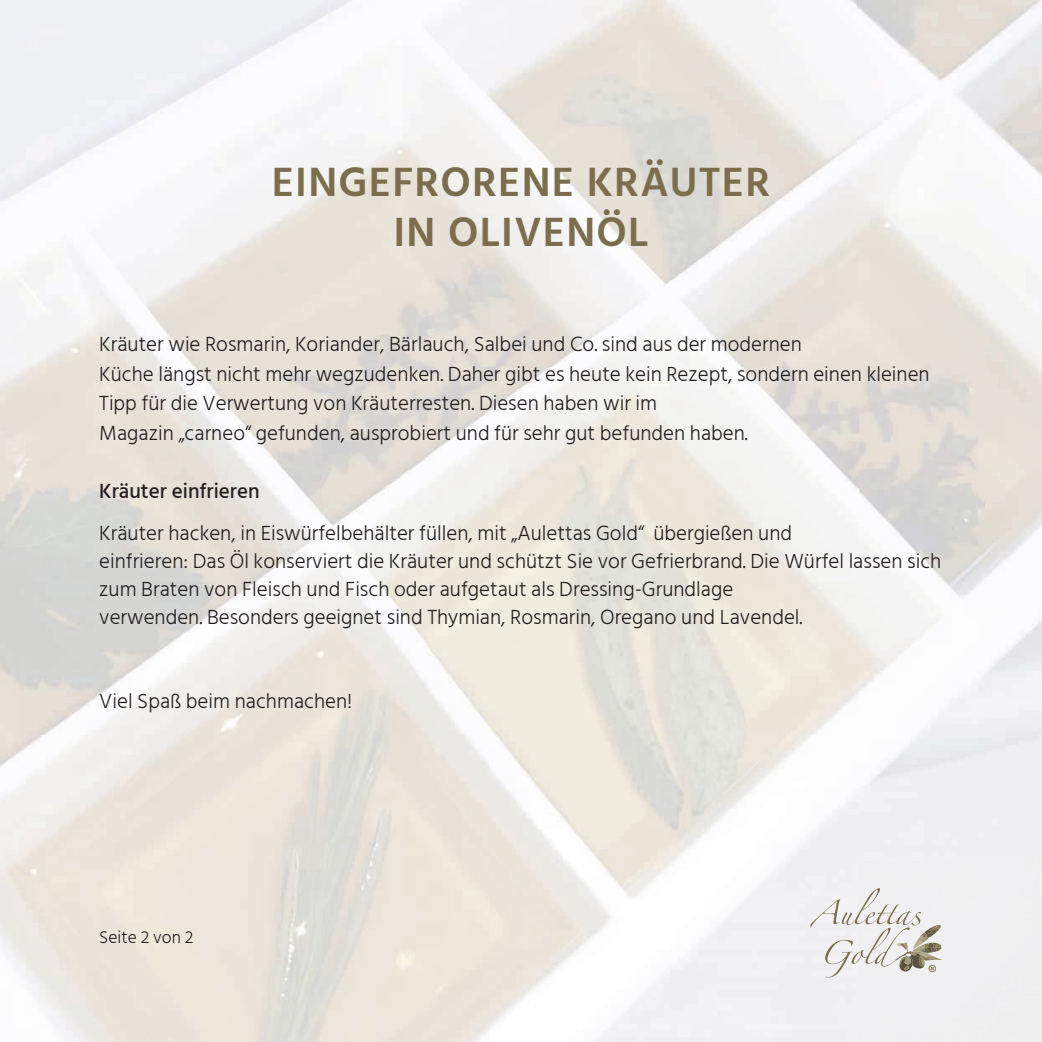
<style>
.page{position:relative;width:1042px;height:1042px;background:#fff}
.page>*{position:absolute;margin:0;border:0;box-sizing:border-box;transform-origin:0 0}
.t1{font:600 42px/50.4px "Hind Siliguri";letter-spacing:.03em;color:#7a6e4d;text-align:center}
.t2{font:21.88px "Myriad Pro";color:#796f4e}
.t3{font:300 21px/29.8px "Hind Siliguri";color:#231f20}
.t4{font:500 21px "Hind Siliguri";color:#231f20}
.t5{font:300 17.5px "Hind Siliguri";color:#231f20}
</style>
<div class="page">
<svg style="left:810px;top:888px;width:132px;height:89px"></svg>
<h1 class="t1" style="left:272px;top:158px;width:500px">EINGEFRORENE KRÄUTER<br>IN OLIVENÖL</h1>
<p class="t3" style="left:99px;top:329px;width:832px">Kräuter wie Rosmarin, Koriander, Bärlauch, Salbei und Co. sind aus der modernen<br>Küche längst nicht mehr wegzudenken. Daher gibt es heute kein Rezept, sondern einen kleinen Tipp für die Verwertung von Kräuterresten. Diesen haben wir im<br>Magazin „carneo“ gefunden, ausprobiert und für sehr gut befunden haben.</p>
<p class="t4" style="left:99px;top:476px;width:162px">Kräuter einfrieren</p>
<p class="t3" style="left:99px;top:519px;width:843px;line-height:28px">Kräuter hacken, in Eiswürfelbehälter füllen, mit „Aulettas Gold“ übergießen und<br>einfrieren: Das Öl konserviert die Kräuter und schützt Sie vor Gefrierbrand. Die Würfel lassen sich zum Braten von Fleisch und Fisch oder aufgetaut als Dressing-Grundlage<br>verwenden. Besonders geeignet sind Thymian, Rosmarin, Oregano und Lavendel.</p>
<p class="t3" style="left:99px;top:686px;width:255px">Viel Spaß beim nachmachen!</p>
<p class="t5" style="left:99px;top:926px;width:96px">Seite 2 von 2</p>
<p class="t2" style="left:927px;top:959px;width:11px">®</p>
</div>
